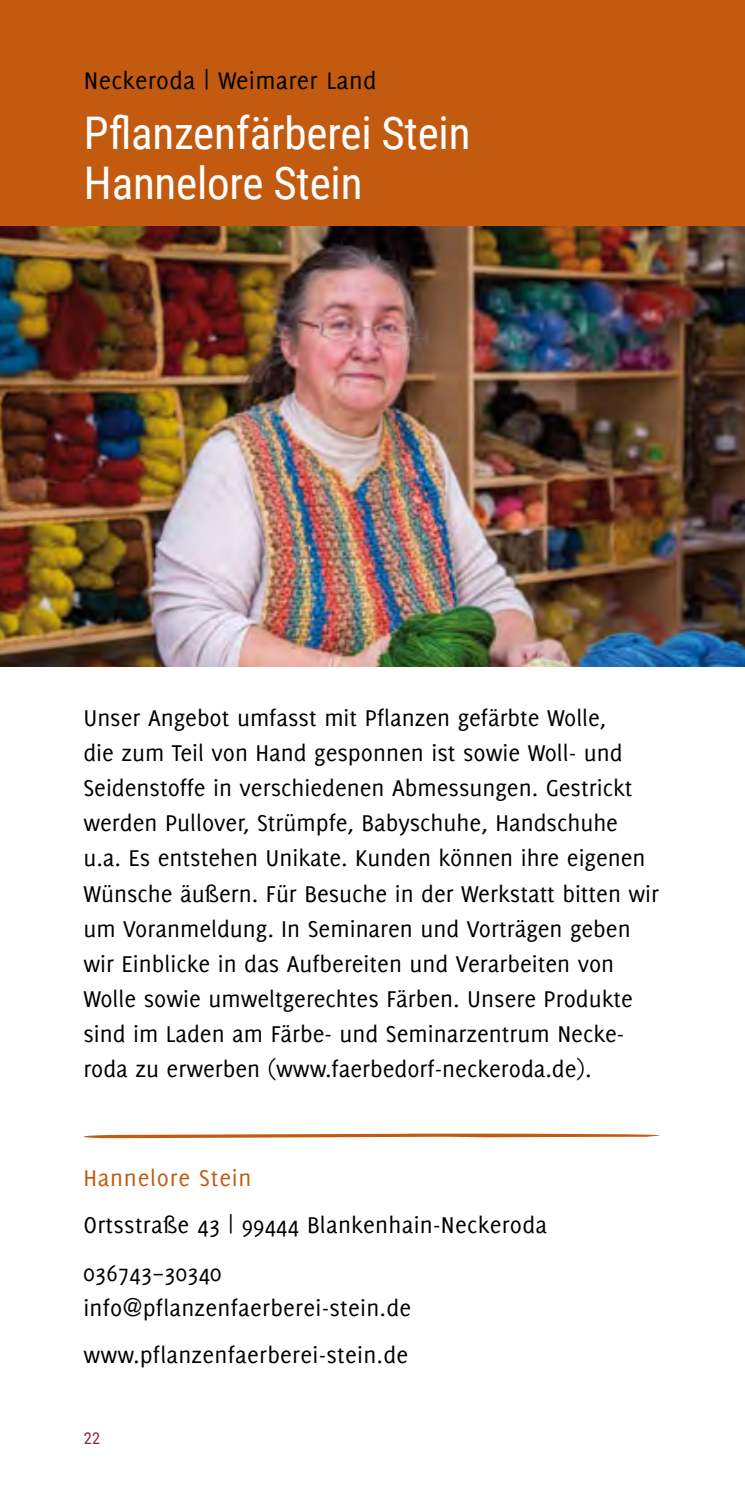
<style>
.page{position:relative;width:745px;height:1489px;background:#fff}
.page>*{position:absolute;margin:0;border:0;box-sizing:border-box;transform-origin:0 0}
.t1{font:45px/50px "Roboto Condensed";letter-spacing:-.005em;color:#fff}
.t2{font:26.25px "Delicious";letter-spacing:.01em;color:#000}
.t3{font:25px/35px "Delicious";color:#000}
.t4{font:25px "Delicious";letter-spacing:.03em;color:#c25b10}
.t5{font:16.25px "Roboto Condensed";color:#87263d}
</style>
<div class="page">
<div style="left:0;top:0;width:744px;height:227px;background:#c25b10"></div>
<svg style="left:84px;top:1133px;width:575px;height:5px"></svg>
<img style="left:0;top:227px;width:744px;height:439px">
<p class="t2" style="left:84px;top:66px;width:294px">Neckeroda | Weimarer Land</p>
<h1 class="t1" style="left:84px;top:106px;width:388px">Pflanzenfärberei Stein<br>Hannelore Stein</h1>
<p class="t3" style="left:83px;top:700px;width:577px">Unser Angebot umfasst mit Pflanzen gefärbte Wolle,<br>die zum Teil von Hand gesponnen ist sowie Woll- und Seidenstoffe in verschiedenen Abmessungen. Gestrickt werden Pullover, Strümpfe, Babyschuhe, Handschuhe u.a. Es entstehen Unikate. Kunden können ihre eigenen Wünsche äußern. Für Besuche in der Werkstatt bitten wir um Voranmeldung. In Seminaren und Vorträgen geben wir Einblicke in das Aufbereiten und Verarbeiten von Wolle sowie umweltgerechtes Färben. Unsere Produkte sind im Laden am Färbe- und Seminarzentrum Necke&shy;roda zu erwerben (www.faerbedorf-neckeroda.de).</p>
<p class="t4" style="left:83px;top:1163px;width:170px">Hannelore Stein</p>
<p class="t3" style="left:83px;top:1200px;width:465px;line-height:47.5px">Ortsstraße 43 | 99444 Blankenhain-Neckeroda<br>036743–30340</p>
<p class="t3" style="left:83px;top:1283px;width:329px;line-height:47.5px">info@pflanzenfaerberei-stein.de www.pflanzenfaerberei-stein.de</p>
<p class="t5" style="left:84px;top:1427px;width:18px">22</p>
</div>
